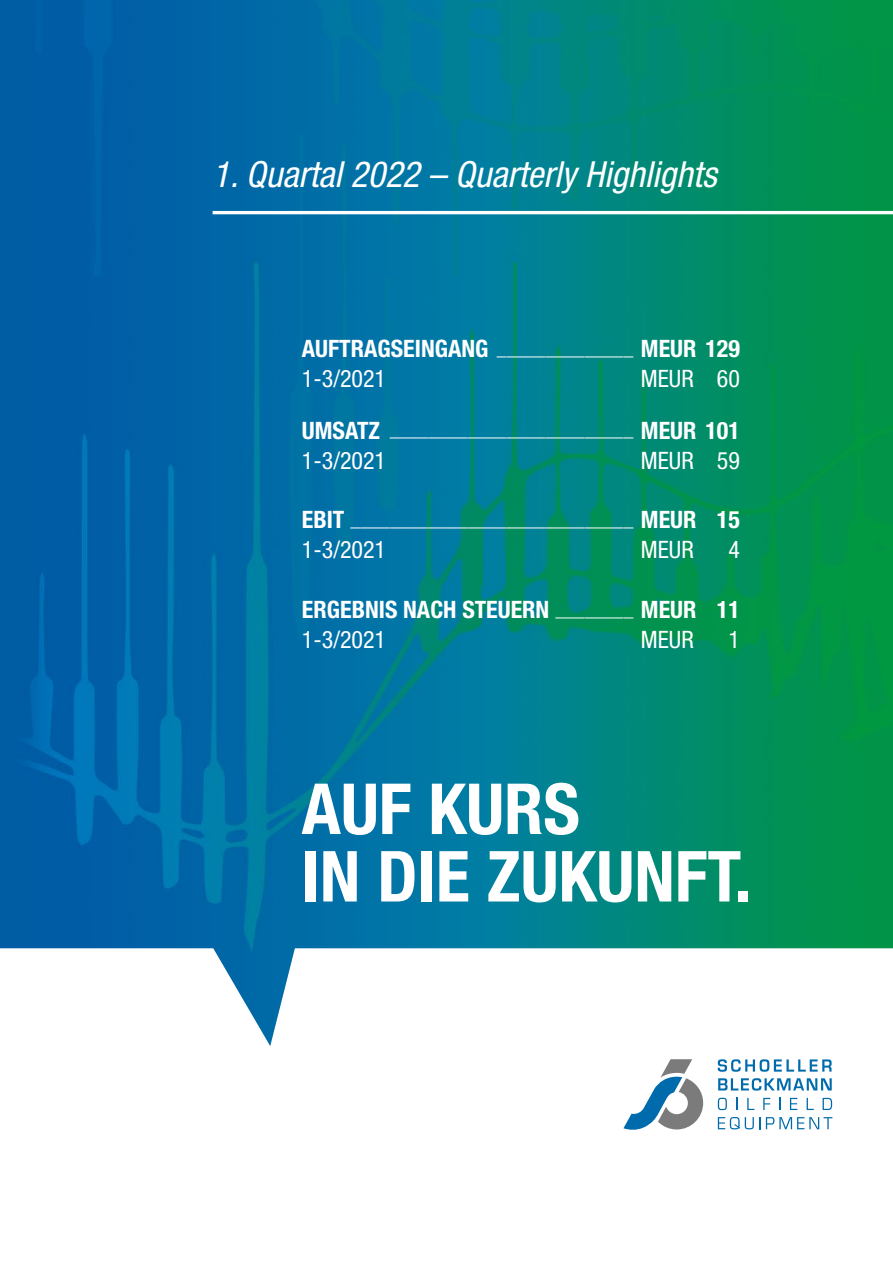
<style>
.page{position:relative;width:893px;height:1263px;background:#fff}
.page>*{position:absolute;margin:0;border:0;box-sizing:border-box;transform-origin:0 0}
.t1{font:700 condensed 70.5px/67.5px "Helvetica Neue LT Pro";color:#fff}
.t2{font:italic condensed 36px "Helvetica Neue LT Pro";color:#fff}
.t3{font:700 condensed 24px/30px "Helvetica Neue LT Pro";color:#fff}
.t4{font:condensed 24px "Helvetica Neue LT Pro";color:#fff}
.t5{font:700 condensed 19.5px "Helvetica Neue LT Pro";color:#fff}
.s1{font-size:19.5px}
.s2{font-weight:400}
.s3{font-size:24px}
</style>
<div class="page">
<img style="left:0;top:0;width:893px;height:1046px">
<hr style="left:213px;top:211px;width:680px;height:3px;background:#fff">
<svg style="left:718px;top:1059px;width:114px;height:13px"></svg>
<svg style="left:718px;top:1078px;width:114px;height:13px"></svg>
<svg style="left:718px;top:1098px;width:9px;height:12px"></svg>
<svg style="left:736px;top:1098px;width:1px;height:12px"></svg>
<svg style="left:747px;top:1098px;width:7px;height:12px"></svg>
<svg style="left:763px;top:1098px;width:7px;height:12px"></svg>
<svg style="left:779px;top:1098px;width:2px;height:12px"></svg>
<svg style="left:790px;top:1098px;width:7px;height:12px"></svg>
<svg style="left:807px;top:1098px;width:7px;height:12px"></svg>
<svg style="left:823px;top:1098px;width:9px;height:12px"></svg>
<svg style="left:718px;top:1117px;width:114px;height:12px"></svg>
<svg style="left:623px;top:1059px;width:80px;height:71px"></svg>
<h2 class="t2" style="left:213px;top:153px;width:506px">1. Quartal 2022 – Quarterly Highlights</h2>
<p class="t3" style="left:302px;top:333px;width:439px">AUFTRAGSEINGANG <span class="s1">______________</span> MEUR 129<br><span class="s2">1-3/2021</span></p>
<p class="t4" style="left:641px;top:365px;width:100px">MEUR 60</p>
<p class="t5" style="left:302px;top:418px;width:439px"><span class="s3">UMSATZ</span> _________________________ <span class="s3">MEUR 101</span></p>
<p class="t4" style="left:302px;top:446px;width:86px">1-3/2021</p>
<p class="t4" style="left:641px;top:446px;width:100px">MEUR 59</p>
<p class="t5" style="left:302px;top:507px;width:439px"><span class="s3">EBIT</span> _____________________________ <span class="s3">MEUR 15</span></p>
<p class="t4" style="left:302px;top:536px;width:86px">1-3/2021</p>
<p class="t4" style="left:641px;top:536px;width:54px">MEUR</p>
<p class="t4" style="left:728px;top:536px;width:13px">4</p>
<p class="t3" style="left:302px;top:594px;width:439px">ERGEBNIS NACH STEUERN <span class="s1">________</span> MEUR 11<br><span class="s2">1-3/2021</span></p>
<p class="t4" style="left:641px;top:626px;width:54px">MEUR</p>
<p class="t4" style="left:728px;top:626px;width:13px">1</p>
<h1 class="t1" style="left:302px;top:774px;width:452px">AUF KURS<br>IN DIE ZUKUNFT.</h1>
</div>
